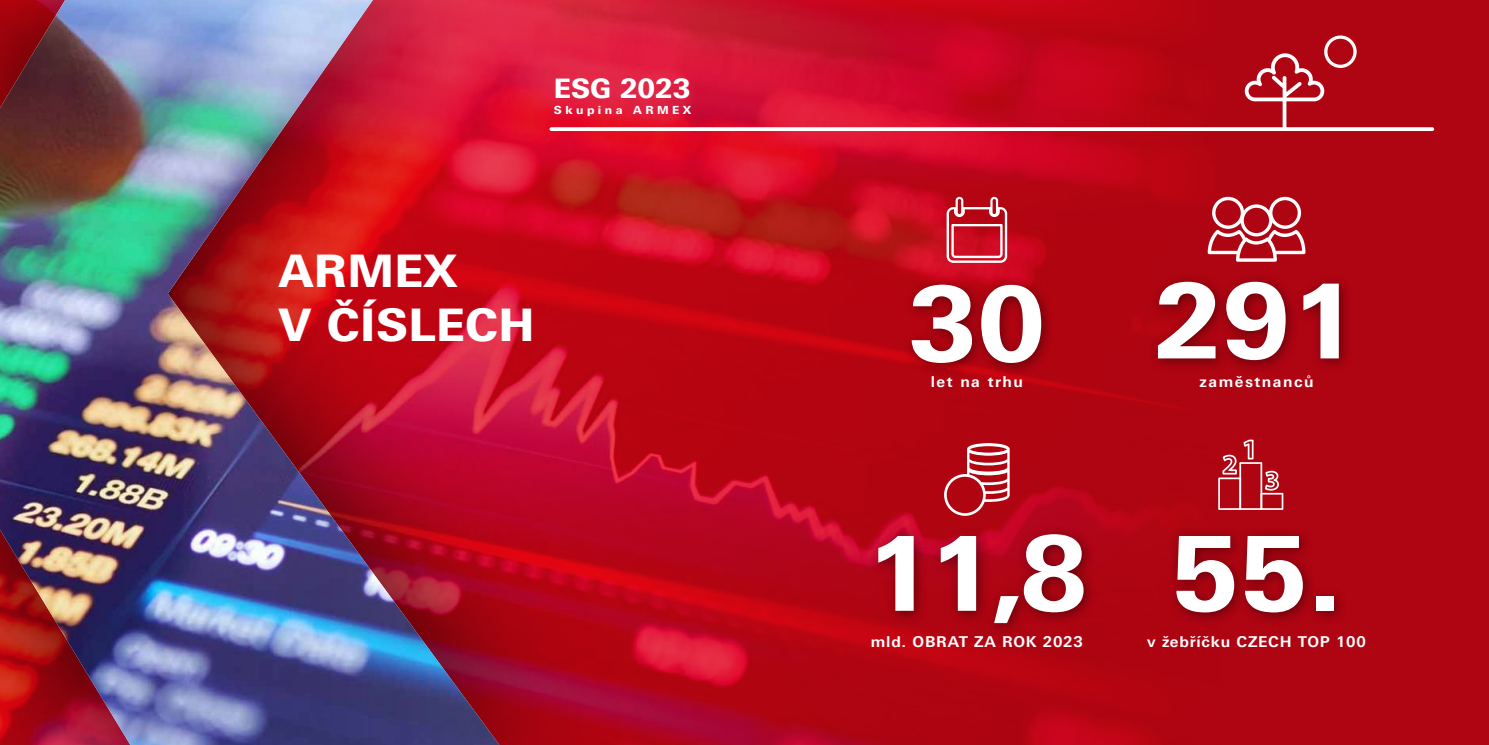
<style>
.page{position:relative;width:1489px;height:745px;background:#fff}
.page>*{position:absolute;margin:0;border:0;box-sizing:border-box;transform-origin:0 0}
.t1{font:800 103.38px "Univers Next Pro";letter-spacing:.01em;color:#fff}
.t2{font:800 45px/54px "Univers Next Pro";letter-spacing:.01em;color:#fff}
.t3{font:800 26.88px "Univers Next Pro";color:#fff}
.t4{font:700 15px "Univers Next Pro";letter-spacing:.05em;color:#fff}
.t5{font:700 15px "Univers Next Pro";letter-spacing:.1em;color:#fff}
.t6{font:800 11.25px "Univers Next Pro";letter-spacing:.31em;color:#fff}
</style>
<div class="page">
<div style="left:0;top:0;width:1488px;height:744px;background:#af0412"></div>
<img style="left:621px;top:0;width:599px;height:744px">
<div style="left:0;top:0;width:621px;height:744px;background:#000;opacity:.75"></div>
<img style="left:0;top:0;width:499px;height:744px">
<svg style="left:549px;top:53px;width:884px;height:78px"></svg>
<svg style="left:1323px;top:35px;width:33px;height:33px"></svg>
<div style="left:903px;top:275px;width:152px;height:102px;background:#000;opacity:.42"></div>
<div style="left:1148px;top:272px;width:205px;height:102px;background:#000;opacity:.42"></div>
<div style="left:868px;top:524px;width:229px;height:112px;background:#000;opacity:.42"></div>
<div style="left:1167px;top:526px;width:180px;height:100px;background:#000;opacity:.42"></div>
<svg style="left:1207px;top:197px;width:98px;height:64px"></svg>
<svg style="left:944px;top:443px;width:65px;height:72px"></svg>
<svg style="left:946px;top:197px;width:61px;height:66px"></svg>
<svg style="left:1218px;top:439px;width:65px;height:70px"></svg>
<h3 class="t3" style="left:554px;top:72px;width:138px">ESG 2023</h3>
<p class="t6" style="left:554px;top:103px;width:139px">Skupina ARMEX</p>
<h2 class="t2" style="left:279px;top:243px;width:257px">ARMEX<br>V ČÍSLECH</h2>
<h1 class="t1" style="left:908px;top:258px;width:452px">30 291</h1>
<p class="t5" style="left:930px;top:372px;width:94px">let na trhu</p>
<p class="t5" style="left:1199px;top:372px;width:115px">zaměstnanců</p>
<h1 class="t1" style="left:866px;top:510px;width:477px">11,8 55.</h1>
<p class="t4" style="left:871px;top:632px;width:213px">mld. OBRAT ZA ROK 2023</p>
<p class="t4" style="left:1147px;top:632px;width:220px">v žebříčku CZECH TOP 100</p>
</div>
